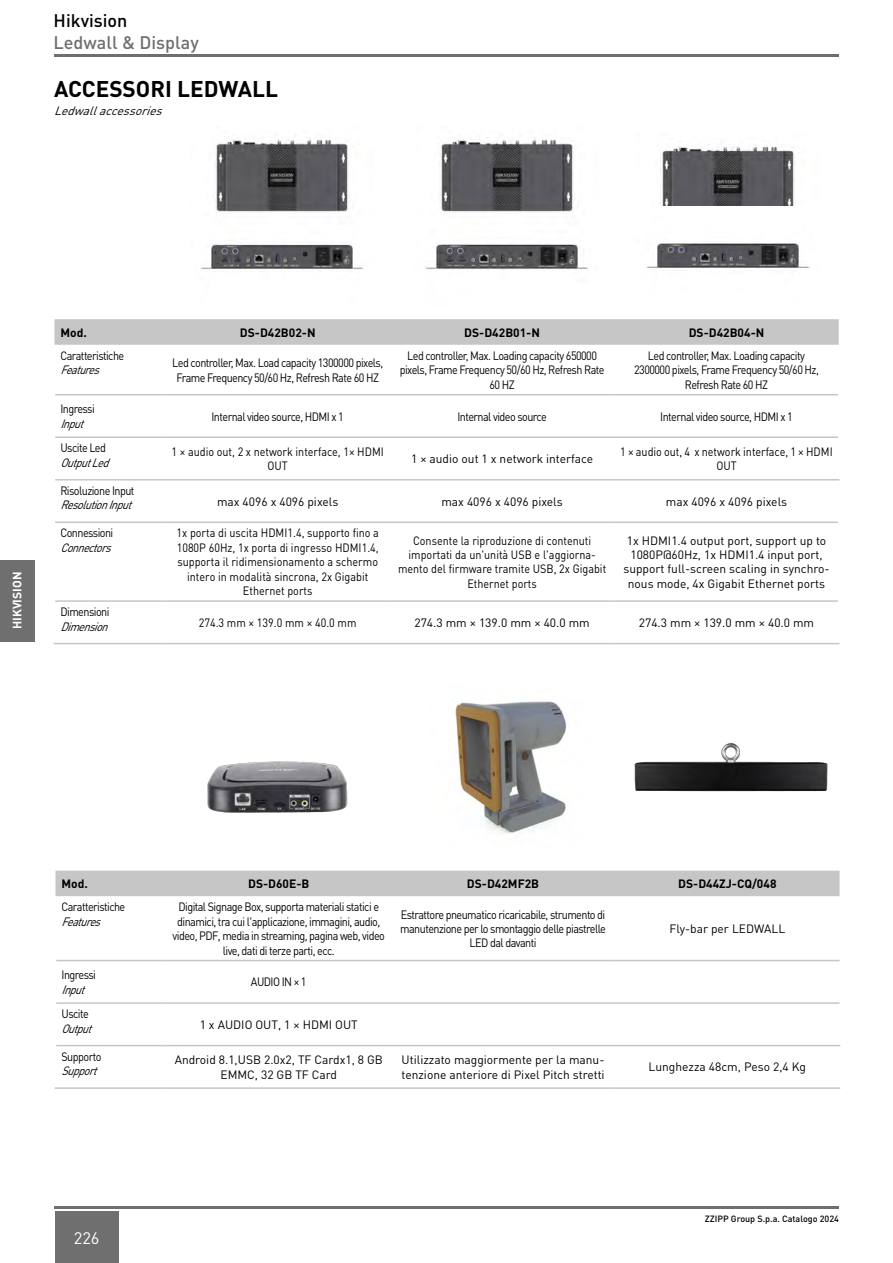
<style>
.page{position:relative;width:893px;height:1263px;background:#fff}
.page>*{position:absolute;margin:0;border:0;box-sizing:border-box;transform-origin:0 0}
.t1{font:700 22.5px "DIN Pro";color:#000}
.t2{font:500 18px "DIN Pro";color:#706f6f}
.t3{font:500 18px "DIN Pro";color:#000}
.t4{font:16.5px "DIN Pro";color:#fff}
.t5{font:12px/14.4px "DIN Pro";letter-spacing:-.035em;color:#000;text-align:center;scale:.9 1}
.t6{font:12px/14.4px "DIN Pro";color:#000;text-align:center}
.t7{font:12px/14.4px "DIN Pro";color:#000;text-align:center;scale:.9 1}
.t8{font:italic 12px "DIN Pro";color:#000;scale:.9 1}
.t9{font:700 12px "DIN Pro";color:#000}
.t10{font:italic 12px "DIN Pro";color:#000}
.t11{font:700 12px "DIN Pro";color:#fff}
.t12{font:500 9px "DIN Pro";color:#000}
</style>
<div class="page">
<hr style="left:54px;top:54px;width:785px;height:2px;background:#706f6f">
<hr style="left:54px;top:1207px;width:785px;height:2px;background:#706f6f">
<div style="left:55px;top:1212px;width:64px;height:51px;background:#706f6f"></div>
<div style="left:0;top:560px;width:34px;height:81px;background:#706f6f"></div>
<img style="left:214px;top:137px;width:139px;height:75px">
<img style="left:441px;top:137px;width:137px;height:75px">
<img style="left:662px;top:144px;width:132px;height:62px">
<svg style="left:54px;top:319px;width:785px;height:26px;background:#c7c7c7"></svg>
<hr style="left:55px;top:394px;width:111px;height:1px;background:#c6c6c6">
<hr style="left:166px;top:394px;width:224px;height:1px;background:#c6c6c6">
<hr style="left:390px;top:394px;width:224px;height:1px;background:#c6c6c6">
<hr style="left:614px;top:394px;width:224px;height:1px;background:#c6c6c6">
<hr style="left:55px;top:436px;width:111px;height:2px;background:#c6c6c6">
<hr style="left:166px;top:436px;width:224px;height:2px;background:#c6c6c6">
<hr style="left:390px;top:436px;width:224px;height:2px;background:#c6c6c6">
<hr style="left:614px;top:436px;width:224px;height:2px;background:#c6c6c6">
<hr style="left:55px;top:479px;width:111px;height:1px;background:#c6c6c6">
<hr style="left:166px;top:479px;width:224px;height:1px;background:#c6c6c6">
<hr style="left:390px;top:479px;width:224px;height:1px;background:#c6c6c6">
<hr style="left:614px;top:479px;width:225px;height:1px;background:#c6c6c6">
<hr style="left:55px;top:521px;width:111px;height:2px;background:#c6c6c6">
<hr style="left:166px;top:521px;width:224px;height:2px;background:#c6c6c6">
<hr style="left:390px;top:521px;width:224px;height:2px;background:#c6c6c6">
<hr style="left:614px;top:521px;width:224px;height:2px;background:#c6c6c6">
<hr style="left:55px;top:600px;width:111px;height:2px;background:#c6c6c6">
<hr style="left:166px;top:600px;width:224px;height:2px;background:#c6c6c6">
<hr style="left:390px;top:600px;width:224px;height:2px;background:#c6c6c6">
<hr style="left:614px;top:600px;width:224px;height:2px;background:#c6c6c6">
<hr style="left:54px;top:643px;width:112px;height:1px;background:#c6c6c6">
<hr style="left:166px;top:643px;width:224px;height:1px;background:#c6c6c6">
<hr style="left:390px;top:643px;width:224px;height:1px;background:#c6c6c6">
<hr style="left:614px;top:643px;width:225px;height:1px;background:#c6c6c6">
<img style="left:201px;top:244px;width:162px;height:28px">
<img style="left:647px;top:243px;width:163px;height:26px">
<img style="left:425px;top:244px;width:163px;height:26px">
<div style="left:56px;top:871px;width:783px;height:25px;background:#c6c6c6"></div>
<hr style="left:56px;top:960px;width:111px;height:1px;background:#c6c6c6">
<hr style="left:167px;top:960px;width:224px;height:1px;background:#c6c6c6">
<hr style="left:391px;top:960px;width:224px;height:1px;background:#c6c6c6">
<hr style="left:615px;top:960px;width:224px;height:1px;background:#c6c6c6">
<hr style="left:56px;top:1002px;width:111px;height:2px;background:#c6c6c6">
<hr style="left:167px;top:1002px;width:224px;height:2px;background:#c6c6c6">
<hr style="left:391px;top:1002px;width:224px;height:2px;background:#c6c6c6">
<hr style="left:615px;top:1002px;width:224px;height:2px;background:#c6c6c6">
<hr style="left:56px;top:1045px;width:111px;height:1px;background:#c6c6c6">
<hr style="left:167px;top:1045px;width:224px;height:1px;background:#c6c6c6">
<hr style="left:391px;top:1045px;width:224px;height:1px;background:#c6c6c6">
<hr style="left:615px;top:1045px;width:225px;height:1px;background:#c6c6c6">
<hr style="left:55px;top:1087px;width:112px;height:2px;background:#c6c6c6">
<hr style="left:167px;top:1087px;width:224px;height:2px;background:#c6c6c6">
<hr style="left:391px;top:1087px;width:224px;height:2px;background:#c6c6c6">
<hr style="left:615px;top:1087px;width:225px;height:2px;background:#c6c6c6">
<img style="left:207px;top:761px;width:141px;height:52px">
<img style="left:455px;top:701px;width:111px;height:133px">
<img style="left:634px;top:742px;width:194px;height:50px">
<h2 class="t3" style="left:54px;top:8px;width:75px">Hikvision</h2>
<h2 class="t2" style="left:54px;top:30px;width:147px">Ledwall &amp; Display</h2>
<p class="t1" style="left:54px;top:70px;width:226px">ACCESSORI LEDWALL</p>
<p class="t10" style="left:54px;top:103px;width:115px">Ledwallaccessories</p>
<p class="t11" style="left:7px;top:629px;width:59px;rotate:-90deg">HIKVISION</p>
<p class="t9" style="left:60px;top:322px;width:28px">Mod.</p>
<p class="t9" style="left:240px;top:322px;width:77px">DS-D42B02-N</p>
<p class="t9" style="left:464px;top:322px;width:77px">DS-D42B01-N</p>
<p class="t9" style="left:689px;top:322px;width:77px">DS-D42B04-N</p>
<p class="t5" style="left:60px;top:348px;width:72px">Caratteristiche</p>
<p class="t8" style="left:60px;top:362px;width:50px">Features</p>
<p class="t5" style="left:172px;top:355px;width:236px">Led controller, Max. Load capacity 1300000 pixels,<br>Frame Frequency 50/60 Hz, Refresh Rate 60 HZ</p>
<p class="t5" style="left:400px;top:348px;width:229px">Led controller, Max. Loading capacity 650000 pixels, Frame Frequency 50/60 Hz, Refresh Rate<br>60 HZ</p>
<p class="t5" style="left:648px;top:348px;width:176px">Led controller, Max. Loading capacity</p>
<p class="t5" style="left:634px;top:362px;width:207px">2300000 pixels, Frame Frequency 50/60 Hz,<br>Refresh Rate 60 HZ</p>
<p class="t5" style="left:60px;top:401px;width:40px">Ingressi</p>
<p class="t8" style="left:60px;top:415px;width:33px">Input</p>
<p class="t5" style="left:211px;top:408px;width:149px">Internal video source, HDMI x 1</p>
<p class="t5" style="left:457px;top:408px;width:101px">Internal video source</p>
<p class="t5" style="left:660px;top:408px;width:149px">Internal video source, HDMI x 1</p>
<p class="t5" style="left:60px;top:440px;width:52px">Uscite Led</p>
<p class="t8" style="left:60px;top:454px;width:61px">OutputLed</p>
<p class="t7" style="left:172px;top:444px;width:237px">1 × audio out, 2 x network interface, 1× HDMI<br>OUT</p>
<p class="t6" style="left:411px;top:451px;width:184px">1 × audio out 1 x network interface</p>
<p class="t7" style="left:620px;top:444px;width:238px">1 × audio out, 4 x network interface, 1 × HDMI<br>OUT</p>
<p class="t5" style="left:60px;top:483px;width:84px">Risoluzione Input</p>
<p class="t8" style="left:60px;top:497px;width:86px">ResolutionInput</p>
<p class="t6" style="left:217px;top:494px;width:123px">max 4096 x 4096 pixels</p>
<p class="t6" style="left:441px;top:494px;width:123px">max 4096 x 4096 pixels</p>
<p class="t6" style="left:666px;top:494px;width:123px">max 4096 x 4096 pixels</p>
<p class="t5" style="left:60px;top:525px;width:60px">Connessioni</p>
<p class="t8" style="left:60px;top:539px;width:63px">Connectors</p>
<p class="t7" style="left:177px;top:525px;width:226px">1x porta di uscita HDMI1.4, supporto fino a 1080P 60Hz, 1x porta di ingresso HDMI1.4, supporta il ridimensionamento a schermo intero in modalità sincrona, 2x Gigabit Ethernet ports</p>
<p class="t7" style="left:398px;top:533px;width:233px">Consente la riproduzione di contenuti importati da un'unità USB e l'aggiorna&shy;mento del firmware tramite USB, 2x Gigabit Ethernet ports</p>
<p class="t6" style="left:623px;top:533px;width:208px">1x HDMI1.4 output port, support up to 1080P@60Hz, 1x HDMI1.4 input port, support full-screen scaling in synchro&shy;nous mode, 4x Gigabit Ethernet ports</p>
<p class="t5" style="left:60px;top:604px;width:56px">Dimensioni</p>
<p class="t8" style="left:60px;top:618px;width:60px">Dimension</p>
<p class="t7" style="left:199px;top:615px;width:177px">274.3 mm × 139.0 mm × 40.0 mm</p>
<p class="t6" style="left:414px;top:615px;width:177px">274.3 mm × 139.0 mm × 40.0 mm</p>
<p class="t6" style="left:639px;top:615px;width:177px">274.3 mm × 139.0 mm × 40.0 mm</p>
<p class="t9" style="left:62px;top:874px;width:28px">Mod.</p>
<p class="t9" style="left:248px;top:874px;width:63px">DS-D60E-B</p>
<p class="t9" style="left:467px;top:874px;width:74px">DS-D42MF2B</p>
<p class="t9" style="left:678px;top:874px;width:100px">DS-D44ZJ-CQ/048</p>
<p class="t5" style="left:62px;top:899px;width:72px">Caratteristiche</p>
<p class="t8" style="left:62px;top:913px;width:50px">Features</p>
<p class="t5" style="left:173px;top:899px;width:237px">Digital Signage Box, supporta materiali statici e dinamici, tra cui l'applicazione, immagini, audio, video, PDF, media in streaming, pagina web, video live, dati di terze parti, ecc.</p>
<p class="t5" style="left:400px;top:906px;width:230px">Estrattore pneumatico ricaricabile, strumento di manutenzione per lo smontaggio delle piastrelle<br>LED dal davanti</p>
<p class="t6" style="left:669px;top:921px;width:117px">Fly-bar per LEDWALL</p>
<p class="t5" style="left:62px;top:967px;width:40px">Ingressi</p>
<p class="t8" style="left:62px;top:981px;width:33px">Input</p>
<p class="t5" style="left:251px;top:974px;width:63px">AUDIO IN × 1</p>
<p class="t5" style="left:62px;top:1006px;width:32px">Uscite</p>
<p class="t8" style="left:62px;top:1020px;width:40px">Output</p>
<p class="t6" style="left:200px;top:1017px;width:160px">1 x AUDIO OUT, 1 × HDMI OUT</p>
<p class="t5" style="left:62px;top:1049px;width:46px">Supporto</p>
<p class="t8" style="left:62px;top:1063px;width:46px">Support</p>
<p class="t6" style="left:175px;top:1052px;width:210px">Android 8.1,USB 2.0x2, TF Cardx1, 8 GB<br>EMMC, 32 GB TF Card</p>
<p class="t6" style="left:401px;top:1052px;width:205px;text-align:left">Utilizzato maggiormente per la manu&shy;tenzione anteriore di Pixel Pitch stretti</p>
<p class="t6" style="left:649px;top:1059px;width:159px">Lunghezza 48cm, Peso 2,4 Kg</p>
<h3 class="t4" style="left:74px;top:1226px;width:27px">226</h3>
<p class="t12" style="left:705px;top:1213px;width:136px">ZZIPP Group S.p.a. Catalogo 2024</p>
</div>
